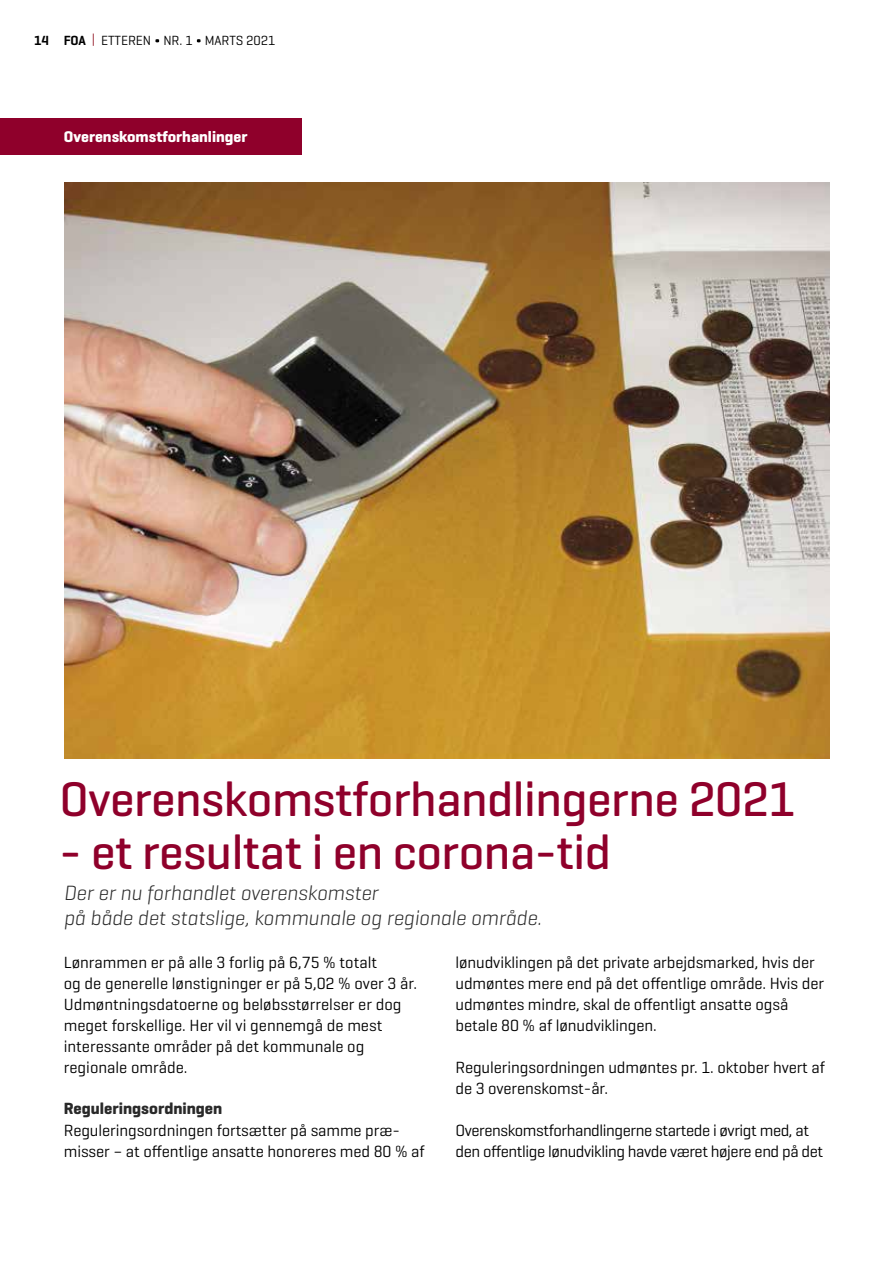
<style>
.page{position:relative;width:893px;height:1263px;background:#fff}
.page>*{position:absolute;margin:0;border:0;box-sizing:border-box;transform-origin:0 0}
.t1{font:500 49.5px "Geogrotesque";letter-spacing:-.01em;color:#8f002b}
.t2{font:italic 300 21px/25.5px "Geogrotesque";letter-spacing:-.005em;color:#292929}
.t3{font:16.5px/21px "Geogrotesque";letter-spacing:-.005em;color:#000}
.t4{font:16.5px/21px "Geogrotesque";letter-spacing:-.025em;color:#000}
.t5{font:700 16.5px "Geogrotesque";color:#292929}
.t6{font:700 15.75px "Geogrotesque";color:#fff}
.t7{font:13.5px "Geogrotesque";letter-spacing:-.005em;color:#000}
.s1{font-weight:600}
.s2{color:#9b2834}
</style>
<div class="page">
<svg style="left:155px;top:39px;width:4px;height:3px"></svg>
<svg style="left:197px;top:39px;width:4px;height:3px"></svg>
<img style="left:64px;top:183px;width:765px;height:575px">
<div style="left:0;top:118px;width:302px;height:36px;background:#8f002b"></div>
<p class="t7" style="left:34px;top:32px;width:243px"><span class="s1">14 FOA</span> <span class="s2">|</span> ETTEREN NR. 1 MARTS 2021</p>
<p class="t6" style="left:64px;top:127px;width:185px">Overenskomstforhanlinger</p>
<h1 class="t1" style="left:60px;top:768px;width:738px">Overenskomstforhandlingerne 2021</h1>
<h1 class="t1" style="left:60px;top:821px;width:553px">- et resultat i en corona-tid</h1>
<p class="t2" style="left:64px;top:879px;width:479px">Der er nu forhandlet overenskomster<br>på både det statslige, kommunale og regionale område.</p>
<p class="t3" style="left:64px;top:951px;width:355px">Lønrammen er på alle 3 forlig på 6,75 % totalt<br>og de generelle lønstigninger er på 5,02 % over 3 år.<br>Udmøntningsdatoerne og beløbsstørrelser er dog meget forskellige. Her vil vi gennemgå de mest interessante områder på det kommunale og regionale område.</p>
<p class="t5" style="left:64px;top:1098px;width:160px">Reguleringsordningen</p>
<p class="t3" style="left:64px;top:1120px;width:362px">Reguleringsordningen fortsætter på samme præ&shy;misser – at offentlige ansatte honoreres med 80 % af</p>
<p class="t3" style="left:455px;top:952px;width:370px">lønudviklingen på det private arbejdsmarked, hvis der udmøntes mere end på det offentlige område. Hvis der udmøntes mindre, skal de offentligt ansatte også betale 80 % af lønudviklingen.</p>
<p class="t3" style="left:455px;top:1057px;width:371px">Reguleringsordningen udmøntes pr. 1. oktober hvert af de 3 overenskomst-år.</p>
<p class="t4" style="left:455px;top:1120px;width:369px">Overenskomstforhandlingerne startede i øvrigt med, at den offentlige lønudvikling havde været højere end på det</p>
</div>
